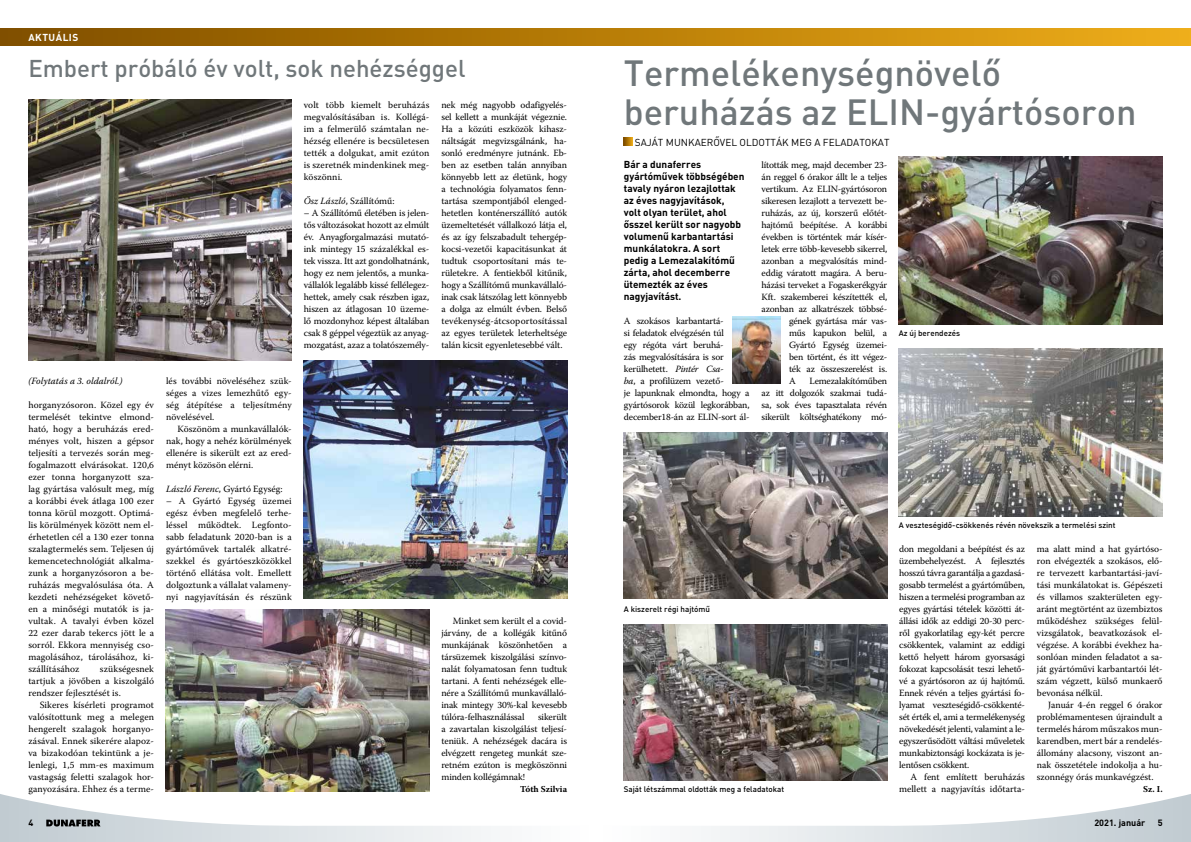
<style>
.page{position:relative;width:1191px;height:842px;background:#fff}
.page>*{position:absolute;margin:0;border:0;box-sizing:border-box;transform-origin:0 0}
.t1{font:500 36px/39px "DIN";color:#70777a}
.t2{font:500 24px "DIN";color:#70777a}
.t3{font:700 10px/12px "DIN";color:#000}
.t4{font:10px "DIN";color:#000}
.t5{font:700 10px "DIN";letter-spacing:.05em;color:#fff}
.t6{font:9.5px/12px "Warnock Pro";letter-spacing:-.01em;color:#000;text-align:justify}
.t7{font:italic 9.5px "Warnock Pro";color:#000}
.t8{font:700 9px "Warnock Pro";color:#000}
.t9{font:700 9px "DIN";color:#000}
.t10{font:500 8px "DIN";color:#000}
.s1{font-style:italic}
</style>
<div class="page">
<div style="left:0;top:28px;width:1191px;height:17px;background:linear-gradient(to right,#804d00,#efad18)"></div>
<svg style="left:624px;top:137px;width:8px;height:9px"></svg>
<img style="left:624px;top:432px;width:263px;height:166px">
<img style="left:624px;top:624px;width:263px;height:156px">
<img style="left:899px;top:156px;width:263px;height:168px">
<img style="left:899px;top:348px;width:263px;height:168px">
<img style="left:732px;top:317px;width:48px;height:66px">
<img style="left:28px;top:99px;width:264px;height:261px">
<img style="left:166px;top:610px;width:263px;height:182px">
<img style="left:303px;top:360px;width:264px;height:238px">
<svg style="left:0;top:794px;width:1191px;height:48px"></svg>
<p class="t5" style="left:28px;top:30px;width:52px">AKTUÁLIS</p>
<h2 class="t2" style="left:28px;top:52px;width:438px">Embert próbáló év volt, sok nehézséggel</h2>
<p class="t7" style="left:28px;top:375px;width:96px">(Folytatás a 3. oldalról.)</p>
<p class="t6" style="left:28px;top:399px;width:127px">horganyzósoron. Közel egy év termelését tekintve elmond&shy;ható, hogy a beruházás ered&shy;ményes volt, hiszen a gépsor teljesíti a tervezés során meg&shy;fogalmazott elvárásokat. 120,6 ezer tonna horganyzott sza&shy;lag gyártása valósult meg, míg a korábbi évek átlaga 100 ezer tonna körül mozgott. Optimá&shy;lis körülmények között nem el&shy;érhetetlen cél a 130 ezer tonna szalagtermelés sem. Teljesen új kemencetechnológiát alkalma&shy;zunk a horganyzósoron a be&shy;ruházás megvalósulása óta. A kezdeti nehézségeket követő&shy;en a minőségi mutatók is ja&shy;vultak. A tavalyi évben közel 22 ezer darab tekercs jött le a sorról. Ekkora mennyiség cso&shy;magolásához, tárolásához, ki&shy;szállításához</p>
<p class="t6" style="left:28px;top:663px;width:127px;text-indent:72px">szükségesnek tartjuk a jövőben a kiszolgáló rendszer fejlesztését is.</p>
<p class="t6" style="left:28px;top:699px;width:127px;text-indent:11px">Sikeres kísérleti programot valósítottunk meg a melegen hengerelt szalagok horganyo&shy;zásával. Ennek sikerére alapoz&shy;va bizakodóan tekintünk a je&shy;lenlegi, 1,5 mm-es maximum vastagság feletti szalagok hor&shy;ganyozására. Ehhez és a terme-</p>
<p class="t6" style="left:166px;top:375px;width:127px">lés további növeléséhez szük&shy;séges a vizes lemezhűtő egy&shy;ség átépítése a teljesítmény növelésével.</p>
<p class="t6" style="left:166px;top:423px;width:127px;text-indent:11px">Köszönöm a munkavállalók&shy;nak, hogy a nehéz körülmények ellenére is sikerült ezt az ered&shy;ményt közösön elérni.</p>
<p class="t6" style="left:166px;top:483px;width:118px"><span class="s1">László Ferenc</span>, Gyártó Egység:</p>
<p class="t6" style="left:166px;top:495px;width:127px">– A Gyártó Egység üzemei egész évben megfelelő terhe&shy;léssel működtek. Legfonto&shy;sabb feladatunk 2020-ban is a gyártóművek tartalék alkatré&shy;szekkel és gyártóeszközökkel történő ellátása volt. Emellett dolgoztunk a vállalat valamen - nyi nagyjavításán és részünk</p>
<p class="t6" style="left:304px;top:99px;width:127px">volt több kiemelt beruházás megvalósításában is. Kollégá&shy;im a felmerülő számtalan ne&shy;hézség ellenére is becsületesen tették a dolgukat, amit ezúton is szeretnék mindenkinek meg&shy;köszönni.</p>
<p class="t6" style="left:304px;top:195px;width:92px"><span class="s1">Ősz László</span>, Szállítómű:</p>
<p class="t6" style="left:304px;top:207px;width:127px">– A Szállítómű életében is jelen&shy;tős változásokat hozott az elmúlt év. Anyagforgalmazási mutató&shy;ink mintegy 15 százalékkal es&shy;tek vissza. Itt azt gondolhatnánk, hogy ez nem jelentős, a munka&shy;vállalók legalább kissé fellélegez&shy;hettek, amely csak részben igaz, hiszen az átlagosan 10 üzeme&shy;lő mozdonyhoz képest általában csak 8 géppel végeztük az anyag&shy;mozgatást, azaz a tolatószemély-</p>
<p class="t6" style="left:441px;top:99px;width:127px">nek még nagyobb odafigyelés&shy;sel kellett a munkáját végeznie.<br>Ha a közúti eszközök kihasz&shy;náltságát megvizsgálnánk, ha&shy;sonló eredményre jutnánk. Eb&shy;ben az esetben talán annyiban könnyebb lett az életünk, hogy a technológia folyamatos fenn&shy;tartása szempontjából elenged&shy;hetetlen konténerszállító autók üzemeltetését vállalkozó látja el, és az így felszabadult tehergép&shy;kocsi-vezetői kapacitásunkat át tudtuk csoportosítani más te&shy;rületekre. A fentiekből kitűnik, hogy a Szállítómű munkavállaló&shy;inak csak látszólag lett könnyebb a dolga az elmúlt évben. Belső tevékenység-átcsoportosítással az egyes területek leterheltsége talán kicsit egyenletesebbé vált.</p>
<p class="t6" style="left:441px;top:615px;width:127px;text-indent:11px">Minket sem került el a covid&shy;járvány, de a kollégák kitűnő munkájának köszönhetően a társüzemek kiszolgálási színvo&shy;nalát folyamatosan fenn tudtuk tartani. A fenti nehézségek elle&shy;nére a Szállítómű munkavállaló&shy;inak mintegy 30%-kal kevesebb túlóra-felhasználással</p>
<p class="t6" style="left:441px;top:711px;width:127px;text-indent:97px">sikerült a zavartalan kiszolgálást teljesí&shy;teniük. A nehézségek dacára is elvégzett rengeteg munkát sze&shy;retném ezúton is megköszönni minden kollégámnak!</p>
<p class="t8" style="left:520px;top:784px;width:48px">Tóth Szilvia</p>
<h1 class="t1" style="left:624px;top:51px;width:514px">Termelékenységnövelő beruházás az ELIN-gyártósoron</h1>
<p class="t4" style="left:635px;top:136px;width:256px">SAJÁT MUNKAERŐVEL OLDOTTÁK MEG A FELADATOKAT</p>
<p class="t3" style="left:624px;top:158px;width:122px">Bár a dunaferres gyártóművek többségében tavaly nyáron lezajlottak az éves nagyjavítások,<br>volt olyan terület, ahol ősszel került sor nagyobb volumenű karbantartási munkálatokra. A sort pedig a Lemezalakítómű zárta, ahol decemberre ütemezték az éves nagyjavítást.</p>
<p class="t6" style="left:624px;top:315px;width:127px;text-align:left">A szokásos karbantartá-<br>si feladatok elvégzésén túl<br>egy régóta várt beruhá-<br>zás megvalósítására is sor kerülhetett. <span class="s1">Pintér Csa-<br>ba</span>, a profilüzem vezető-<br>je lapunknak elmondta, hogy a gyártósorok közül legkorábban, december18-án az ELIN-sort ál-</p>
<p class="t6" style="left:761px;top:159px;width:127px">lították meg, majd december 23-</p>
<p class="t6" style="left:761px;top:171px;width:127px">án reggel 6 órakor állt le a teljes</p>
<p class="t6" style="left:761px;top:183px;width:127px">vertikum. Az ELIN-gyártósoron</p>
<p class="t6" style="left:761px;top:195px;width:127px">sikeresen lezajlott a tervezett be-</p>
<p class="t6" style="left:761px;top:207px;width:127px">ruházás, az új, korszerű előtét-</p>
<p class="t6" style="left:761px;top:219px;width:127px">hajtómű beépítése. A korábbi</p>
<p class="t6" style="left:761px;top:231px;width:127px">években is történtek már kísér-</p>
<p class="t6" style="left:761px;top:243px;width:127px">letek erre több-kevesebb sikerrel,</p>
<p class="t6" style="left:761px;top:255px;width:127px">azonban a megvalósítás mind-</p>
<p class="t6" style="left:761px;top:267px;width:127px">eddig váratott magára. A beru-</p>
<p class="t6" style="left:761px;top:279px;width:127px">házási terveket a Fogaskerékgyár</p>
<p class="t6" style="left:761px;top:291px;width:127px">Kft. szakemberei készítették el,</p>
<p class="t6" style="left:761px;top:303px;width:127px">azonban az alkatrészek többsé-</p>
<p class="t6" style="left:789px;top:315px;width:100px">gének gyártása már vas-</p>
<p class="t6" style="left:789px;top:327px;width:100px">műs kapukon belül, a</p>
<p class="t6" style="left:789px;top:339px;width:100px">Gyártó Egység üzemei-</p>
<p class="t6" style="left:789px;top:351px;width:100px">ben történt, és itt végez-</p>
<p class="t6" style="left:789px;top:363px;width:100px">ték az összeszerelést is.</p>
<p class="t6" style="left:789px;top:375px;width:8px">A</p>
<p class="t6" style="left:761px;top:375px;width:127px;text-indent:48px">Lemezalakítóműben az itt dolgozók szakmai tudá&shy;sa, sok éves tapasztalata révén sikerült költséghatékony mó-</p>
<p class="t10" style="left:899px;top:328px;width:63px">Az új berendezés</p>
<p class="t10" style="left:624px;top:604px;width:88px">A kiszerelt régi hajtómű</p>
<p class="t10" style="left:624px;top:784px;width:162px">Saját létszámmal oldották meg a feladatokat</p>
<p class="t10" style="left:899px;top:520px;width:218px">A veszteségidő-csökkenés révén növekszik a termelési szint</p>
<p class="t6" style="left:899px;top:543px;width:127px">don megoldani a beépítést és az üzembehelyezést. A fejlesztés hosszú távra garantálja a gazdasá&shy;gosabb termelést a gyártóműben, hiszen a termelési programban az egyes gyártási tételek közötti át&shy;állási idők az eddigi 20-30 perc&shy;ről gyakorlatilag egy-két percre csökkentek, valamint az eddigi kettő helyett három gyorsasági fokozat kapcsolását teszi lehető&shy;vé a gyártósoron az új hajtómű.<br>Ennek révén a teljes gyártási fo&shy;lyamat veszteségidő-csökkenté&shy;sét érték el, ami a termelékenység növekedését jelenti, valamint a le&shy;egyszerűsödött váltási műveletek munkabiztonsági kockázata is je&shy;lentősen csökkent.</p>
<p class="t6" style="left:899px;top:771px;width:127px;text-align:right">A fent említett beruházás mellett a nagyjavítás időtarta-</p>
<p class="t6" style="left:1037px;top:543px;width:127px">ma alatt mind a hat gyártóso&shy;ron elvégezték a szokásos, elő&shy;re tervezett karbantartási-javí&shy;tási munkálatokat is. Gépészeti és villamos szakterületen egy&shy;aránt megtörtént az üzembiztos működéshez szükséges felül&shy;vizsgálatok, beavatkozások el&shy;végzése. A korábbi évekhez ha&shy;sonlóan minden feladatot a sa&shy;ját gyártóművi karbantartói lét&shy;szám végzett, külső munkaerő bevonása nélkül.</p>
<p class="t6" style="left:1037px;top:699px;width:127px;text-indent:11px">Január 4-én reggel 6 órakor problémamentesen újraindult a termelés három műszakos mun&shy;karendben, mert bár a rendelés&shy;állomány alacsony, viszont an&shy;nak összetétele indokolja a hu&shy;szonnégy órás munkavégzést.</p>
<p class="t8" style="left:1143px;top:784px;width:21px">Sz. I.</p>
<p class="t9" style="left:28px;top:817px;width:6px">4</p>
<p class="t9" style="left:1094px;top:817px;width:52px">2021. január</p>
<p class="t9" style="left:1157px;top:817px;width:6px">5</p>
</div>
